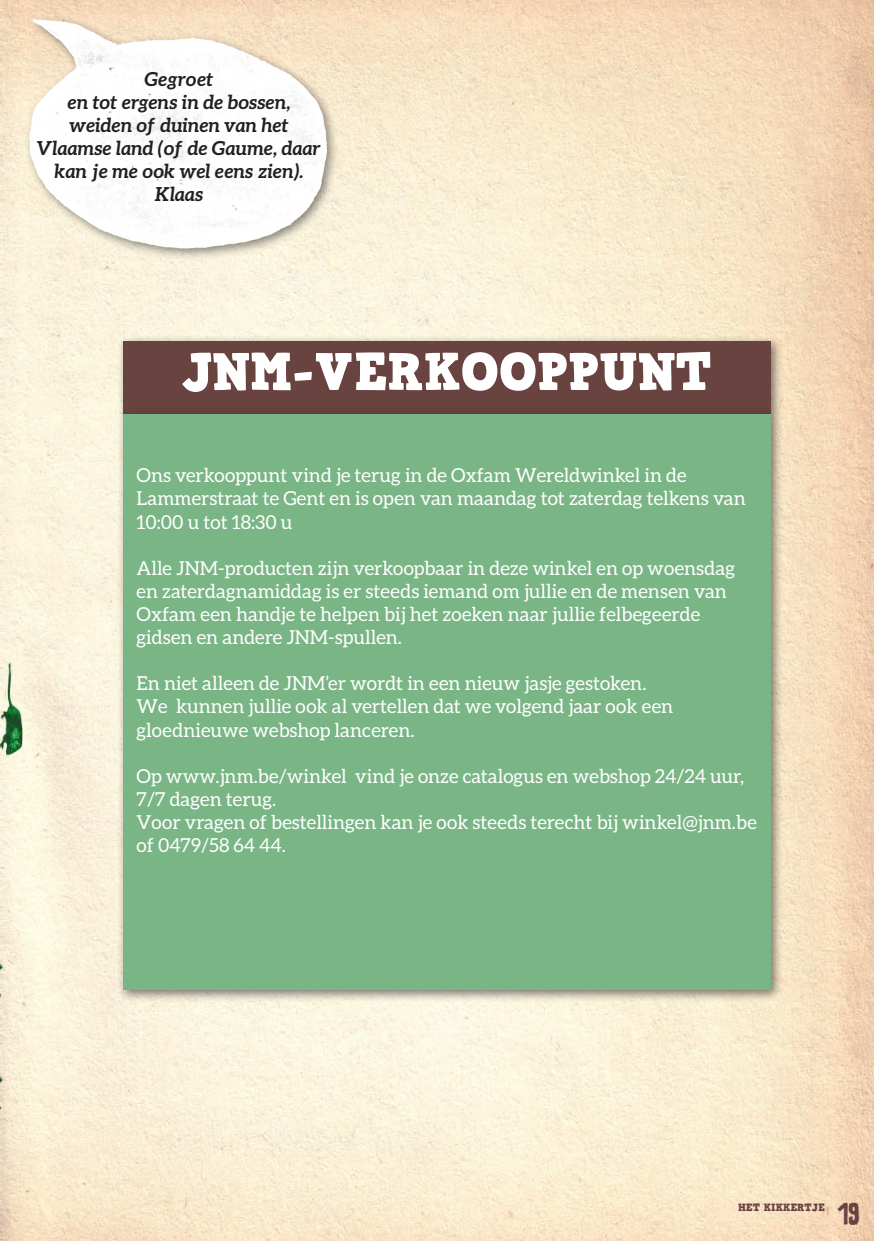
<style>
.page{position:relative;width:874px;height:1241px;background:#fff}
.page>*{position:absolute;margin:0;border:0;box-sizing:border-box;transform-origin:0 0}
.t1{font:52.5px "HVD Comic Serif Pro";color:#fff}
.t2{font:26.25px "JNM";color:#694340}
.t3{font:19.25px/23.1px "Aleo";color:#fff}
.t4{font:italic 700 19.25px/23.1px "Aleo";color:#231f20;text-align:center}
.t5{font:10.5px "HVD Comic Serif Pro";color:#694340}
</style>
<div class="page">
<img style="left:0;top:0;width:873px;height:1240px">
<div style="left:117px;top:335px;width:666px;height:92px;background:#231f20;opacity:.59"></div>
<div style="left:123px;top:341px;width:647px;height:73px;background:#694340"></div>
<div style="left:117px;top:408px;width:666px;height:594px;background:#231f20;opacity:.59"></div>
<div style="left:123px;top:414px;width:647px;height:575px;background:#7ab586"></div>
<img style="left:0;top:953px;width:7px;height:99px">
<img style="left:0;top:1066px;width:7px;height:99px">
<img style="left:0;top:658px;width:31px;height:100px">
<img style="left:0;top:0;width:371px;height:260px">
<p class="t4" style="left:144px;top:67px;width:70px">Gegroet</p>
<p class="t4" style="left:37px;top:90px;width:285px">en tot ergens in de bossen, weiden of duinen van het<br>Vlaamse land (of de Gaume, daar kan je me ook wel eens zien).</p>
<p class="t4" style="left:154px;top:182px;width:50px">Klaas</p>
<p class="t1" style="left:181px;top:331px;width:532px">JNM-VERKOOPPUNT</p>
<p class="t3" style="left:136px;top:463px;width:610px">Ons verkooppunt vind je terug in de Oxfam Wereldwinkel in de<br>Lammerstraat te Gent en is open van maandag tot zaterdag telkens van<br>10:00 u tot 18:30 u</p>
<p class="t3" style="left:136px;top:556px;width:599px">Alle JNM-producten zijn verkoopbaar in deze winkel en op woensdag en zaterdagnamiddag is er steeds iemand om jullie en de mensen van Oxfam een handje te helpen bij het zoeken naar jullie felbegeerde gidsen en andere JNM-spullen.</p>
<p class="t3" style="left:136px;top:671px;width:511px">En niet alleen de JNM’er wordt in een nieuw jasje gestoken.</p>
<p class="t3" style="left:136px;top:694px;width:538px">We kunnen jullie ook al vertellen dat we volgend jaar ook een gloednieuwe webshop lanceren.</p>
<p class="t3" style="left:136px;top:764px;width:609px">Op www.jnm.be/winkel vind je onze catalogus en webshop 24/24 uur,<br>7/7 dagen terug.</p>
<p class="t3" style="left:136px;top:810px;width:621px">Voor vragen of bestellingen kan je ook steeds terecht bij winkel@jnm.be of 0479/58 64 44.</p>
<p class="t5" style="left:737px;top:1199px;width:88px">HET KIKKERTJE</p>
<h2 class="t2" style="left:836px;top:1198px;width:24px">19</h2>
</div>
